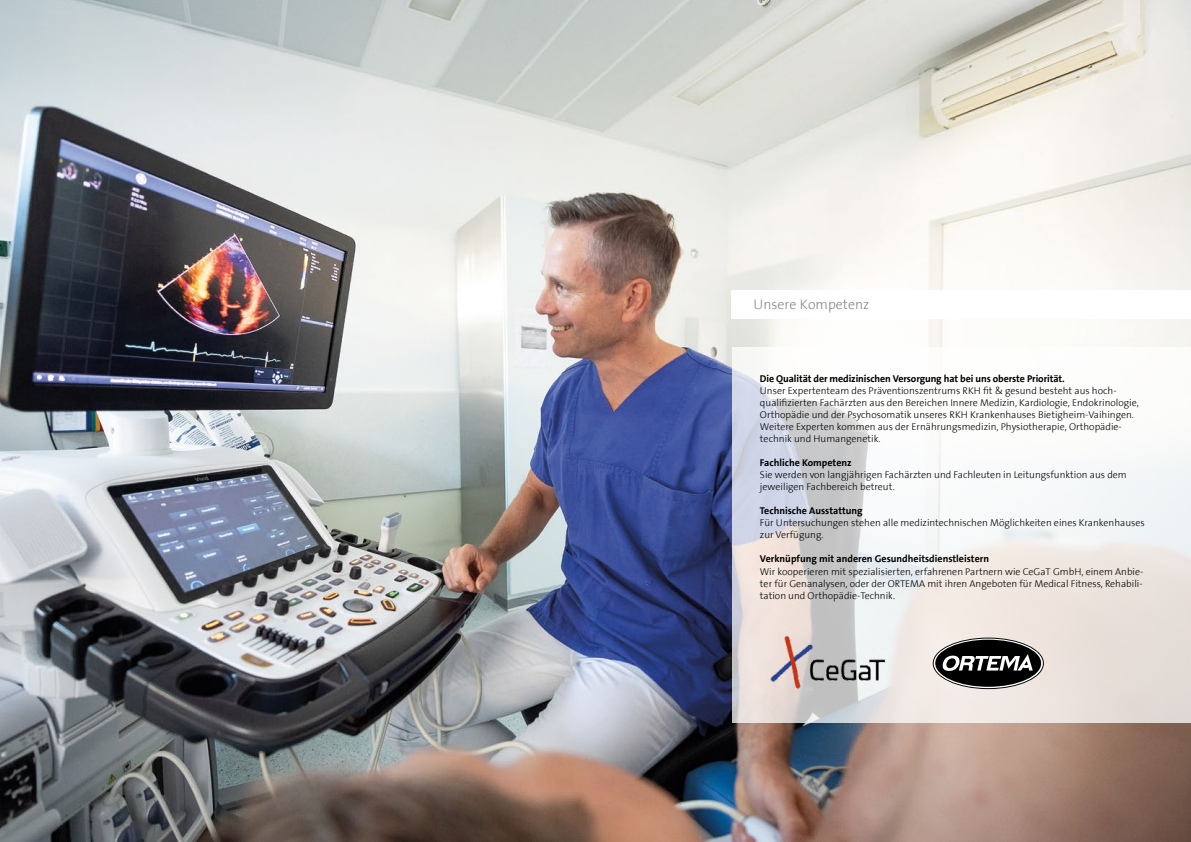
<style>
.page{position:relative;width:1191px;height:842px;background:#fff}
.page>*{position:absolute;margin:0;border:0;box-sizing:border-box;transform-origin:0 0}
.t1{font:300 14px "The Sans B3";color:#878787}
.t2{font:300 10px/12px "The Sans B3";color:#000}
.t3{font:700 10px "The Sans B7";color:#000}
</style>
<div class="page">
<img style="left:0;top:0;width:1191px;height:842px">
<div style="left:731px;top:290px;width:460px;height:28px;background:#fff"></div>
<svg style="left:731px;top:347px;width:460px;height:376px"></svg>
<img style="left:760px;top:629px;width:136px;height:66px">
<svg style="left:932px;top:638px;width:111px;height:51px"></svg>
<svg style="left:933px;top:638px;width:110px;height:50px"></svg>
<div style="left:935px;top:640px;width:106px;height:47px;background:#000;border-radius:50%"></div>
<svg style="left:942px;top:654px;width:90px;height:17px"></svg>
<h1 class="t1" style="left:753px;top:297px;width:117px">Unsere Kompetenz</h1>
<p class="t3" style="left:760px;top:374px;width:306px">Die Qualität der medizinischen Versorgung hat bei uns oberste Priorität.</p>
<p class="t2" style="left:760px;top:386px;width:380px">Unser Expertenteam des Präventionszentrums RKH fit &amp; gesund besteht aus hoch&shy;qualifizierten Fachärzten aus den Bereichen Innere Medizin, Kardiologie, Endokrinologie, Orthopädie und der Psychosomatik unseres RKH Krankenhauses Bietigheim-Vaihingen.<br>Weitere Experten kommen aus der Ernährungsmedizin, Physiotherapie, Orthopädie&shy;technik und Humangenetik.</p>
<p class="t3" style="left:760px;top:458px;width:93px">Fachliche Kompetenz</p>
<p class="t2" style="left:760px;top:470px;width:368px">Sie werden von langjährigen Fachärzten und Fachleuten in Leitungsfunktion aus dem jeweiligen Fachbereich betreut.</p>
<p class="t3" style="left:760px;top:506px;width:104px">Technische Ausstattung</p>
<p class="t2" style="left:760px;top:518px;width:386px">Für Untersuchungen stehen alle medizintechnischen Möglichkeiten eines Krankenhauses zur Verfügung.</p>
<p class="t3" style="left:760px;top:554px;width:231px">Verknüpfung mit anderen Gesundheitsdienstleistern</p>
<p class="t2" style="left:760px;top:566px;width:385px;text-align:justify">Wir kooperieren mit spezialisierten, erfahrenen Partnern wie CeGaT GmbH, einem Anbie&shy;ter für Genanalysen, oder der ORTEMA mit ihren Angeboten für Medical Fitness, Rehabili&shy;tation und Orthopädie-Technik.</p>
</div>
